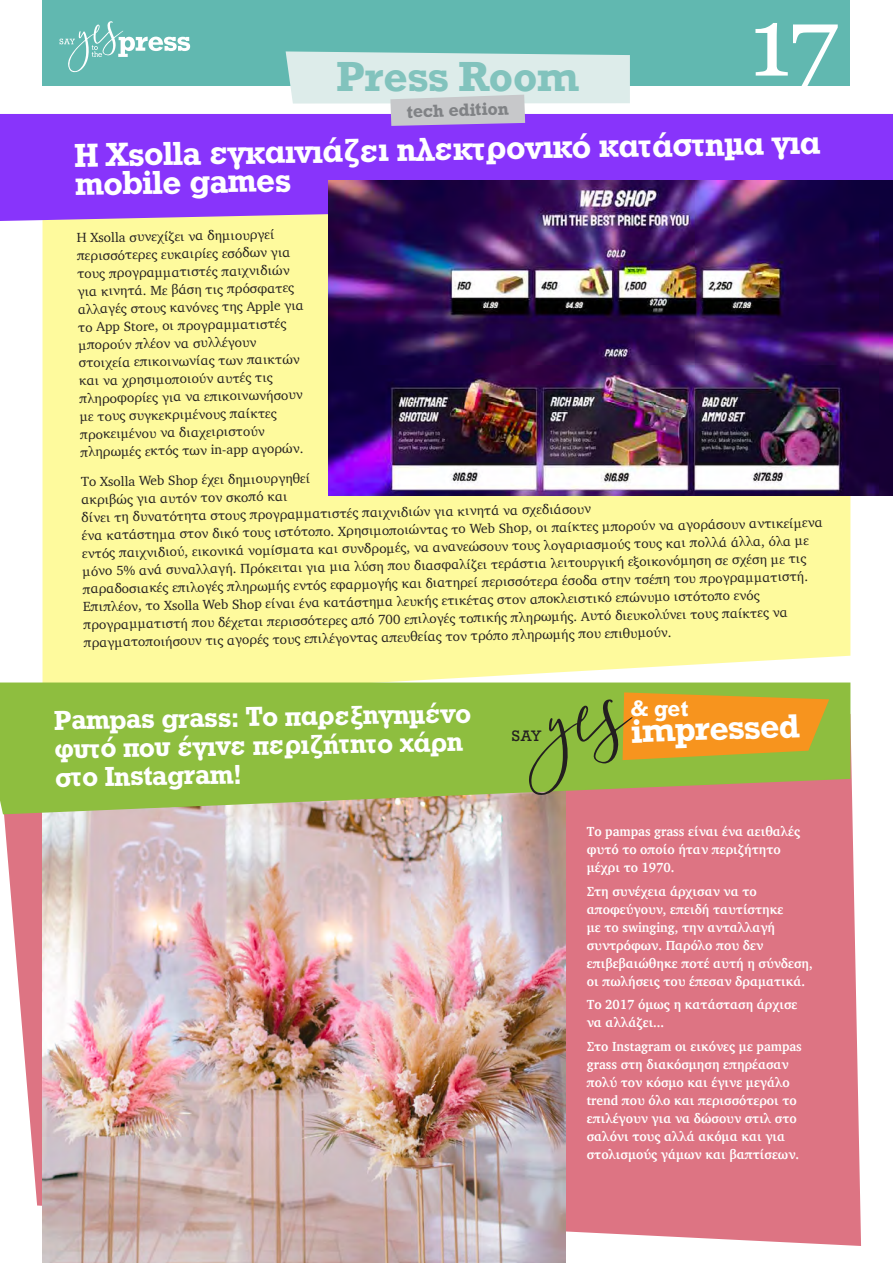
<style>
.page{position:relative;width:893px;height:1263px;background:#fff}
.page>*{position:absolute;margin:0;border:0;box-sizing:border-box;transform-origin:0 0}
.t1{font:97.5px "Georgia";color:#fff}
.t2{font:700 39.6px "Rockwell";color:#82c3bd}
.t3{font:34.5px/28.5px "UB Rockwell Bold";color:#fff}
.t4{font:700 31.5px "Rockwell";color:#fff}
.t5{font:28.5px/28.5px "UB Rockwell Bold";color:#fff}
.t6{font:700 21px "Rockwell";color:#fff}
.t7{font:700 16.65px "Rockwell";color:#808285}
.t8{font:14.25px "Rockwell";color:#231f20}
.t9{font:13.5px/17.9px "Charter";color:#231f20}
.t10{font:700 13.5px/18px "Charter";color:#fff;scale:.93 1}
</style>
<div class="page">
<div style="left:43px;top:0;width:807px;height:85px;background:#61b8b0"></div>
<svg style="left:60px;top:21px;width:130px;height:51px"></svg>
<svg style="left:3px;top:700px;width:858px;height:546px;background:#e0818e"></svg>
<img style="left:43px;top:814px;width:523px;height:449px">
<div style="left:43px;top:221px;width:807px;height:461px;background:#fefa9d"></div>
<div style="left:0;top:114px;width:893px;height:107px;background:#8834fb"></div>
<svg style="left:0;top:682px;width:850px;height:132px;background:#98b84c"></svg>
<svg style="left:286px;top:51px;width:344px;height:75px;background:#cfd3e7"></svg>
<img style="left:328px;top:181px;width:565px;height:314px">
<svg style="left:529px;top:692px;width:300px;height:103px;background:#b7a137"></svg>
<h2 class="t2" style="left:336px;top:51px;width:245px">Press Room</h2>
<p class="t7" style="left:406px;top:101px;width:104px;rotate:-2deg">tech edition</p>
<h1 class="t1" style="left:749px;top:-29px;width:90px">17</h1>
<h3 class="t3" style="left:74px;top:141px;width:747px;rotate:-1deg">Η Xsolla εγκαινιάζει ηλεκτρονικό κατάστημα για mobile games</h3>
<p class="t9" style="left:77px;top:229px;width:227px;rotate:-1deg">Η Xsolla συνεχίζει να δημιουργεί περισσότερες ευκαιρίες εσόδων για τους προγραμματιστές παιχνιδιών για κινητά. Με βάση τις πρόσφατες αλλαγές στους κανόνες της Apple για το App Store, οι προγραμματιστές μπορούν πλέον να συλλέγουν στοιχεία επικοινωνίας των παικτών και να χρησιμοποιούν αυτές τις πληροφορίες για να επικοινωνήσουν με τους συγκεκριμένους παίκτες προκειμένου να διαχειριστούν πληρωμές εκτός των in-app αγορών.</p>
<p class="t9" style="left:81px;top:473px;width:742px;rotate:-1deg">Το Xsolla Web Shop έχει δημιουργηθεί<br>ακριβώς για αυτόν τον σκοπό και<br>δίνει τη δυνατότητα στους προγραμματιστές παιχνιδιών για κινητά να σχεδιάσουν<br>ένα κατάστημα στον δικό τους ιστότοπο. Χρησιμοποιώντας το Web Shop, οι παίκτες μπορούν να αγοράσουν αντικείμενα εντός παιχνιδιού, εικονικά νομίσματα και συνδρομές, να ανανεώσουν τους λογαριασμούς τους και πολλά άλλα, όλα με μόνο 5% ανά συναλλαγή. Πρόκειται για μια λύση που διασφαλίζει τεράστια λειτουργική εξοικονόμηση σε σχέση με τις παραδοσιακές επιλογές πληρωμής εντός εφαρμογής και διατηρεί περισσότερα έσοδα στην τσέπη του προγραμματιστή.<br>Επιπλέον, το Xsolla Web Shop είναι ένα κατάστημα λευκής ετικέτας στον αποκλειστικό επώνυμο ιστότοπο ενός προγραμματιστή που δέχεται περισσότερες από 700 επιλογές τοπικής πληρωμής. Αυτό διευκολύνει τους παίκτες να πραγματοποιήσουν τις αγορές τους επιλέγοντας απευθείας τον τρόπο πληρωμής που επιθυμούν.</p>
<h3 class="t5" style="left:54px;top:706px;width:418px;rotate:-1deg">Pampas grass: To παρεξηγημένο φυτό που έγινε περιζήτητο χάρη στο Ιnstagram!</h3>
<p class="t8" style="left:512px;top:727px;width:32px">SAY</p>
<h3 class="t6" style="left:630px;top:695px;width:60px">&amp; get</h3>
<h3 class="t4" style="left:630px;top:711px;width:171px;rotate:-2deg">impressed</h3>
<p class="t10" style="left:587px;top:822px;width:231px">Το pampas grass είναι ένα αειθαλές φυτό το οποίο ήταν περιζήτητο μέχρι το 1970.</p>
<p class="t10" style="left:587px;top:882px;width:244px">Στη συνέχεια άρχισαν να το αποφεύγουν, επειδή ταυτίστηκε<br>με το swinging, την ανταλλαγή συντρόφων. Παρόλο που δεν επιβεβαιώθηκε ποτέ αυτή η σύνδεση, οι πωλήσεις του έπεσαν δραματικά.</p>
<p class="t10" style="left:587px;top:995px;width:228px">Το 2017 όμως η κατάσταση άρχισε να αλλάζει...</p>
<p class="t10" style="left:587px;top:1037px;width:233px">Στο Instagram οι εικόνες με pampas grass στη διακόσμηση επηρέασαν πολύ τον κόσμο και έγινε μεγάλο trend που όλο και περισσότεροι το επιλέγουν για να δώσουν στιλ στο σαλόνι τους αλλά ακόμα και για στολισμούς γάμων και βαπτίσεων.</p>
</div>
